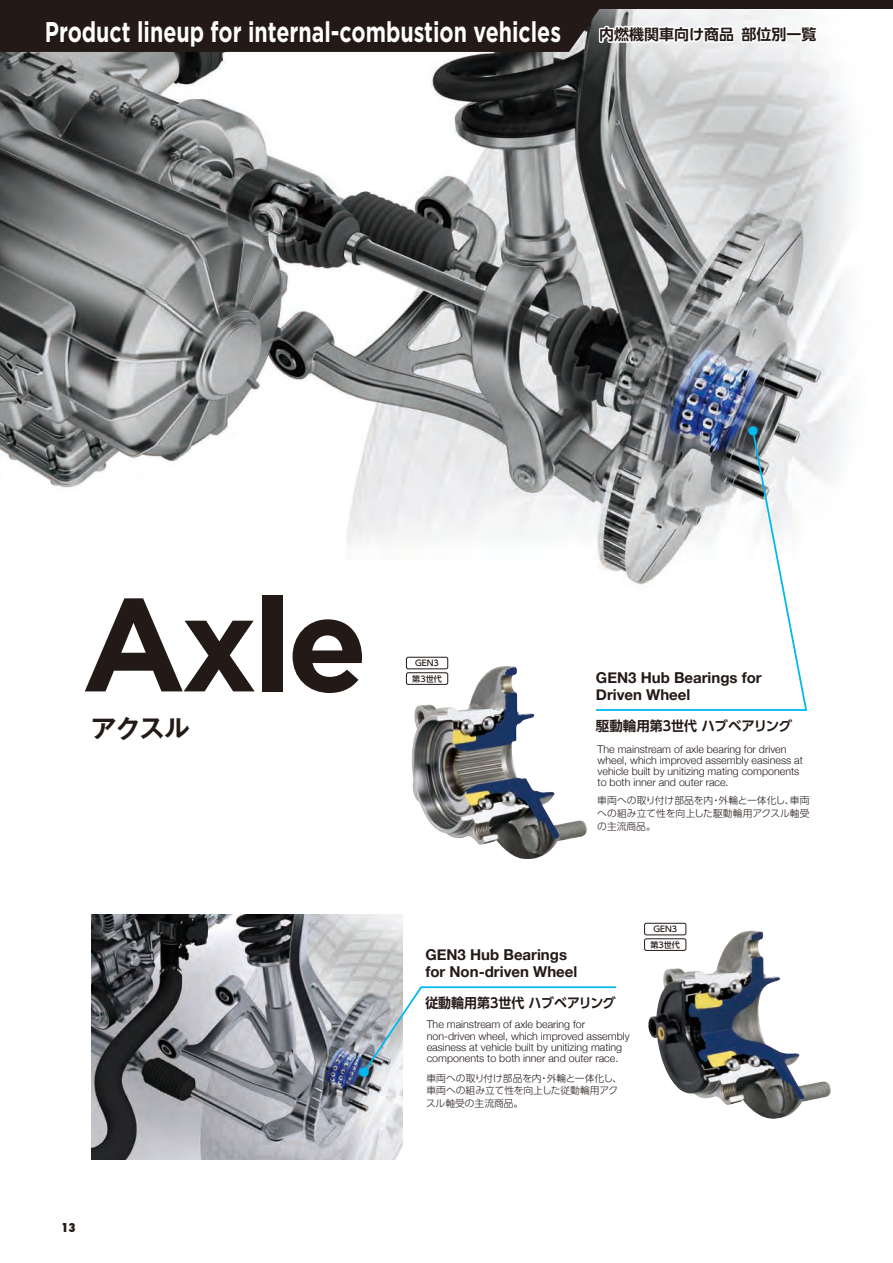
<style>
.page{position:relative;width:893px;height:1263px;background:#fff}
.page>*{position:absolute;margin:0;border:0;box-sizing:border-box;transform-origin:0 0}
.t1{font:700 132px "Gotham";color:#231916}
.t2{font:700 28.5px "Gotham";color:#fff;scale:.75 1}
.t3{font:700 25.5px "Gothic MB101 Pro De";color:#231916}
.t4{font:700 15px/16.5px "Helvetica Neue";color:#231916}
.t5{font:700 15px "UD Shin Go Pro De";color:#231916}
.t6{font:700 13.5px "UD Shin Go Pro De";letter-spacing:-.005em;color:#231916}
.t7{font:700 13.5px "UD Shin Go Pro De";letter-spacing:-.005em;color:#231916;scale:.96 1}
.t8{font:800 condensed 12px "Futura";color:#231916}
.t9{font:300 10.65px/11.2px "Helvetica Neue";color:#231916}
.t10{font:300 9.75px/12.8px "UD Shin Go Pro";color:#231916;text-align:justify}
.t11{font:500 8.1px "UD Shin Go Pro";color:#231916}
</style>
<div class="page">
<img style="left:0;top:12px;width:850px;height:534px">
<img style="left:92px;top:914px;width:310px;height:245px">
<img style="left:648px;top:931px;width:183px;height:188px">
<img style="left:412px;top:666px;width:175px;height:193px">
<svg style="left:594px;top:428px;width:214px;height:283px"></svg>
<svg style="left:748px;top:426px;width:10px;height:10px"></svg>
<div style="left:644px;top:938px;width:42px;height:13px;border:1px solid #231916;border-radius:2px"></div>
<div style="left:644px;top:923px;width:42px;height:12px;border:1px solid #231916;border-radius:2px"></div>
<div style="left:406px;top:672px;width:42px;height:13px;border:1px solid #231916;border-radius:2px"></div>
<div style="left:406px;top:657px;width:42px;height:12px;border:1px solid #231916;border-radius:2px"></div>
<svg style="left:359px;top:985px;width:257px;height:92px"></svg>
<div style="left:0;top:0;width:893px;height:9px;background:#231916"></div>
<svg style="left:0;top:9px;width:789px;height:48px"></svg>
<svg style="left:798px;top:24px;width:21px;height:21px"></svg>
<h2 class="t2" style="left:45px;top:13px;width:690px">Product lineup for internal-combustion vehicles</h2>
<h3 class="t5" style="left:599px;top:22px;width:219px">内燃機関車向け商品部位別一覧</h3>
<h1 class="t1" style="left:82px;top:557px;width:288px">Axle</h1>
<h3 class="t3" style="left:91px;top:707px;width:100px">アクスル</h3>
<p class="t6" style="left:596px;top:715px;width:198px">駆動輪用第３世代 ハブベアリング</p>
<p class="t9" style="left:598px;top:743px;width:207px">The mainstream of axle bearing for driven wheel, which improved assembly easiness at vehicle built by unitizing mating components to both inner and outer race.</p>
<p class="t10" style="left:597px;top:794px;width:214px">車両への取り付け部品を内・外輪と一体化し、車両への組み立て性を向上した駆動輪用アクスル軸受の主流商品。</p>
<p class="t11" style="left:415px;top:657px;width:25px">GEN3</p>
<h3 class="t4" style="left:596px;top:669px;width:167px">GEN3 Hub Bearings for<br>Driven Wheel</h3>
<p class="t11" style="left:412px;top:672px;width:31px">第3世代</p>
<p class="t8" style="left:61px;top:1219px;width:16px">13</p>
<h3 class="t4" style="left:425px;top:946px;width:153px">GEN3 Hub Bearings for Non-driven Wheel</h3>
<p class="t7" style="left:425px;top:992px;width:200px">従動輪用第３世代 ハブベアリング</p>
<p class="t9" style="left:427px;top:1019px;width:204px">The mainstream of axle bearing for non-driven wheel, which improved assembly easiness at vehicle built by unitizing mating components to both inner and outer race.</p>
<p class="t10" style="left:426px;top:1071px;width:198px;text-align:left">車両への取り付け部品を内・外輪と一体化し、車両への組み立て性を向上した従動輪用アクスル軸受の主流商品。</p>
<p class="t11" style="left:653px;top:923px;width:25px">GEN3</p>
<p class="t11" style="left:650px;top:938px;width:31px">第3世代</p>
</div>
